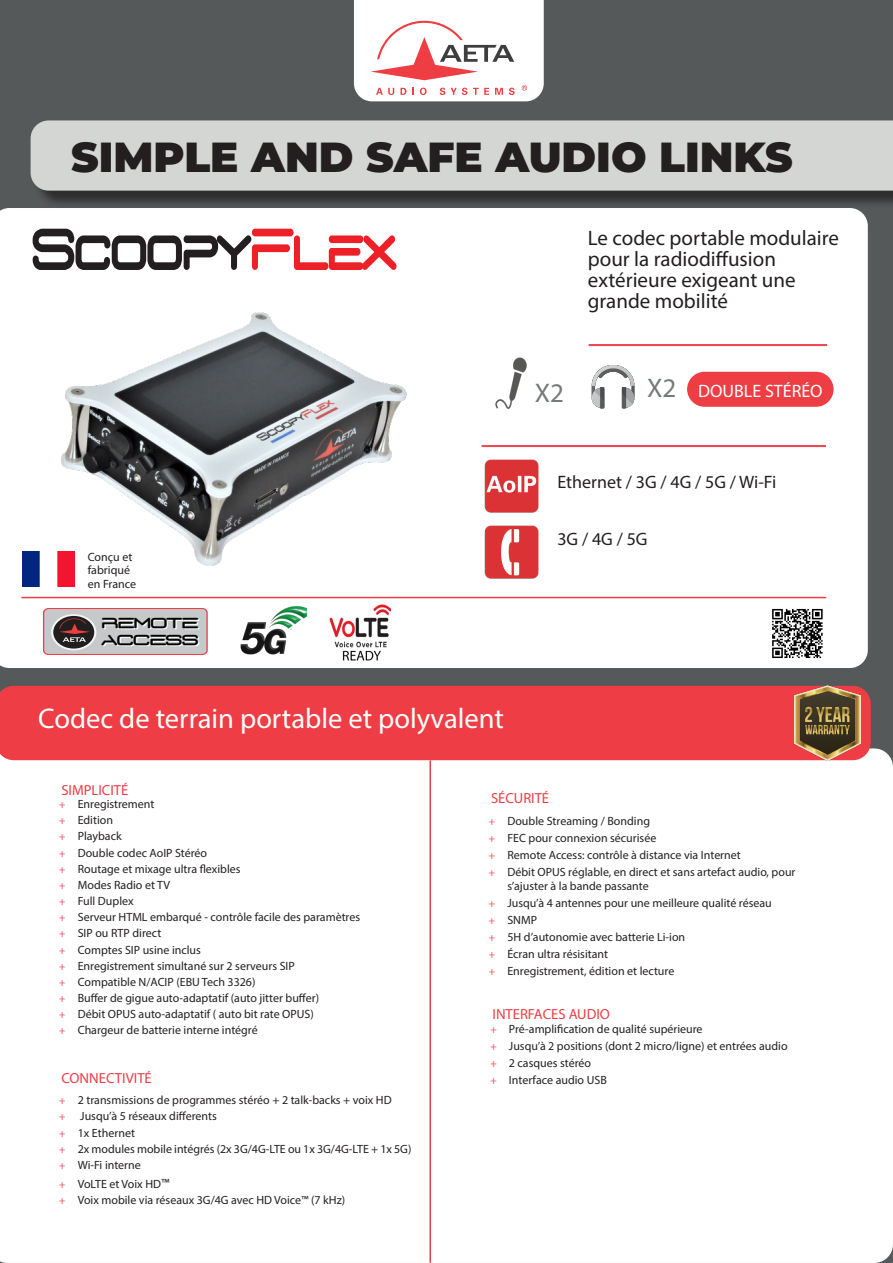
<style>
.page{position:relative;width:893px;height:1263px;background:#55595a}
.page>*{position:absolute;margin:0;border:0;box-sizing:border-box;transform-origin:0 0}
.t1{font:900 42px "Montserrat";color:#231f20}
.t2{font:28.5px "Myriad Pro";color:#fff}
.t3{font:27px "Myriad Pro";color:#76797b}
.t4{font:21px/21px "Myriad Pro";color:#231f20}
.t5{font:18px "Myriad Pro";color:#231f20}
.t6{font:18px "Myriad Pro";color:#fff}
.t7{font:14.55px "Myriad Pro";color:#ee3d44}
.t8{font:14.55px/17.4px "D3 Euronism Bold";color:#050504;scale:1.19 1}
.t9{font:12px/14.4px "Myriad Pro";color:#231f20}
.s1{font-family:"Minion Pro";color:#ee3d43}
.s2{font-size:13.5px}
</style>
<div class="page">
<div style="left:0;top:748px;width:893px;height:515px;background:#fff"></div>
<hr style="left:429px;top:761px;width:2px;height:501px;background:#ee3d44">
<div style="left:0;top:208px;width:868px;height:460px;background:#fff"></div>
<hr style="left:589px;top:344px;width:238px;height:1px;background:#ee3d44">
<hr style="left:589px;top:345px;width:238px;height:1px;background:#ee3d44">
<hr style="left:482px;top:445px;width:344px;height:1px;background:#ee3d44">
<hr style="left:482px;top:446px;width:344px;height:1px;background:#ee3d44">
<div style="left:33px;top:123px;width:860px;height:86px;background:#231f20;opacity:.75"></div>
<div style="left:31px;top:120px;width:862px;height:71px;background:#d4d6d4"></div>
<svg style="left:354px;top:0;width:190px;height:101px;background:#f6e6e7"></svg>
<hr style="left:22px;top:597px;width:804px;height:1px;background:#ee3d44">
<div style="left:0;top:686px;width:871px;height:74px;background:#ee3d44"></div>
<div style="left:44px;top:608px;width:163px;height:46px;background:#c7c8ca;border-radius:5px"></div>
<div style="left:43px;top:608px;width:165px;height:47px;border:1px solid #ee3d43;border-radius:5px"></div>
<svg style="left:52px;top:615px;width:43px;height:34px"></svg>
<div style="left:51px;top:614px;width:45px;height:36px;border:2px solid #f3f4f4;border-radius:50%"></div>
<svg style="left:59px;top:618px;width:31px;height:24px"></svg>
<div style="left:687px;top:372px;width:146px;height:35px;background:#ee3d43;border-radius:18px"></div>
<svg style="left:33px;top:229px;width:364px;height:41px;background:#c09e9f"></svg>
<img style="left:22px;top:295px;width:424px;height:286px">
<img style="left:768px;top:603px;width:58px;height:61px">
<img style="left:328px;top:600px;width:62px;height:61px">
<img style="left:487px;top:355px;width:48px;height:55px">
<img style="left:587px;top:362px;width:52px;height:50px">
<img style="left:485px;top:459px;width:53px;height:53px">
<img style="left:485px;top:525px;width:53px;height:53px">
<img style="left:795px;top:686px;width:66px;height:74px">
<img style="left:240px;top:603px;width:67px;height:65px">
<img style="left:22px;top:552px;width:52px;height:35px">
<p class="t1" style="left:71px;top:125px;width:723px">SIMPLE AND SAFE AUDIO LINKS</p>
<p class="t4" style="left:588px;top:227px;width:253px">Le codec portable modulaire pour la radiodiffusion extérieure exigeant une grande mobilité</p>
<p class="t3" style="left:535px;top:376px;width:31px">X2</p>
<p class="t3" style="left:647px;top:371px;width:31px">X2</p>
<h3 class="t6" style="left:698px;top:380px;width:126px">DOUBLE STÉRÉO</h3>
<p class="t5" style="left:557px;top:471px;width:221px">Ethernet / 3G / 4G / 5G / Wi-Fi</p>
<p class="t9" style="left:88px;top:550px;width:46px;line-height:13.5px">Conçu et fabriqué</p>
<p class="t9" style="left:88px;top:576px;width:50px">en France</p>
<p class="t8" style="left:102px;top:615px;width:83px">REMOTE<br>ACCESS</p>
<p class="t2" style="left:38px;top:701px;width:467px">Codec de terrain portable et polyvalent</p>
<p class="t5" style="left:557px;top:528px;width:92px">3G / 4G / 5G</p>
<p class="t7" style="left:61px;top:781px;width:69px">SIMPLICITÉ</p>
<p class="t9" style="left:59px;top:797px;width:97px"><span class="s1">+</span> Enregistrement</p>
<p class="t9" style="left:59px;top:813px;width:56px"><span class="s1">+</span> Edition</p>
<p class="t9" style="left:59px;top:829px;width:64px"><span class="s1">+</span> Playback</p>
<p class="t9" style="left:59px;top:845px;width:150px"><span class="s1">+</span> Double codec AoIP Stéréo</p>
<p class="t9" style="left:59px;top:861px;width:183px"><span class="s1">+</span> Routage et mixage ultra flexibles</p>
<p class="t9" style="left:59px;top:877px;width:113px"><span class="s1">+</span> Modes Radio et TV</p>
<p class="t9" style="left:59px;top:894px;width:76px"><span class="s1">+</span> Full Duplex</p>
<p class="t9" style="left:59px;top:910px;width:303px"><span class="s1">+</span> Serveur HTML embarqué - contrôle facile des paramètres</p>
<p class="t9" style="left:59px;top:926px;width:104px"><span class="s1">+</span> SIP ou RTP direct</p>
<p class="t9" style="left:59px;top:942px;width:144px"><span class="s1">+</span> Comptes SIP usine inclus</p>
<p class="t9" style="left:59px;top:958px;width:237px"><span class="s1">+</span> Enregistrement simultané sur 2 serveurs SIP</p>
<p class="t9" style="left:59px;top:974px;width:198px"><span class="s1">+</span> Compatible N/ACIP (EBU Tech 3326)</p>
<p class="t9" style="left:59px;top:990px;width:262px"><span class="s1">+</span> Buffer de gigue auto-adaptatif (auto jitter buffer)</p>
<p class="t9" style="left:59px;top:1007px;width:257px"><span class="s1">+</span> Débit OPUS auto-adaptatif ( auto bit rate OPUS)</p>
<p class="t9" style="left:59px;top:1023px;width:200px"><span class="s1">+</span> Chargeur de batterie interne intégré</p>
<p class="t7" style="left:61px;top:1069px;width:92px">CONNECTIVITÉ</p>
<p class="t9" style="left:59px;top:1093px;width:334px"><span class="s1">+</span> 2 transmissions de programmes stéréo + 2 talk-backs + voix HD</p>
<p class="t9" style="left:59px;top:1109px;width:159px"><span class="s1">+</span> Jusqu’à 5 réseaux differents</p>
<p class="t9" style="left:59px;top:1125px;width:78px"><span class="s1">+</span> 1x Ethernet</p>
<p class="t9" style="left:59px;top:1141px;width:354px"><span class="s1">+</span> 2x modules mobile intégrés (2x 3G/4G-LTE ou 1x 3G/4G-LTE + 1x 5G)</p>
<p class="t9" style="left:59px;top:1157px;width:83px"><span class="s1">+</span> Wi-Fi interne</p>
<p class="t9" style="left:59px;top:1176px;width:112px"><span class="s1">+</span> VoLTE et Voix HD<span class="s2">™</span></p>
<p class="t9" style="left:59px;top:1192px;width:288px"><span class="s1">+</span> Voix mobile via réseaux 3G/4G avec HD Voice™ (7 kHz)</p>
<p class="t7" style="left:491px;top:790px;width:60px">SÉCURITÉ</p>
<p class="t9" style="left:489px;top:813px;width:163px"><span class="s1">+</span> Double Streaming / Bonding</p>
<p class="t9" style="left:489px;top:830px;width:169px"><span class="s1">+</span> FEC pour connexion sécurisée</p>
<p class="t9" style="left:489px;top:847px;width:254px"><span class="s1">+</span> Remote Access: contrôle à distance via Internet</p>
<p class="t9" style="left:507px;top:864px;width:290px;text-indent:-19px"><span class="s1">+</span> Débit OPUS réglable, en direct et sans artefact audio, pour s’ajuster à la bande passante</p>
<p class="t9" style="left:489px;top:896px;width:285px"><span class="s1">+</span> Jusqu’à 4 antennes pour une meilleure qualité réseau</p>
<p class="t9" style="left:489px;top:913px;width:50px"><span class="s1">+</span> SNMP</p>
<p class="t9" style="left:489px;top:930px;width:198px"><span class="s1">+</span> 5H d’autonomie avec batterie Li-ion</p>
<p class="t9" style="left:489px;top:947px;width:121px"><span class="s1">+</span> Écran ultra résisitant</p>
<p class="t9" style="left:489px;top:964px;width:187px"><span class="s1">+</span> Enregistrement, édition et lecture</p>
<p class="t7" style="left:492px;top:1005px;width:119px">INTERFACES AUDIO</p>
<p class="t9" style="left:490px;top:1022px;width:214px"><span class="s1">+</span> Pré-amplification de qualité supérieure</p>
<p class="t9" style="left:490px;top:1039px;width:299px"><span class="s1">+</span> Jusqu’à 2 positions (dont 2 micro/ligne) et entrées audio</p>
<p class="t9" style="left:490px;top:1056px;width:102px"><span class="s1">+</span> 2 casques stéréo</p>
<p class="t9" style="left:490px;top:1073px;width:118px"><span class="s1">+</span> Interface audio USB</p>
</div>
